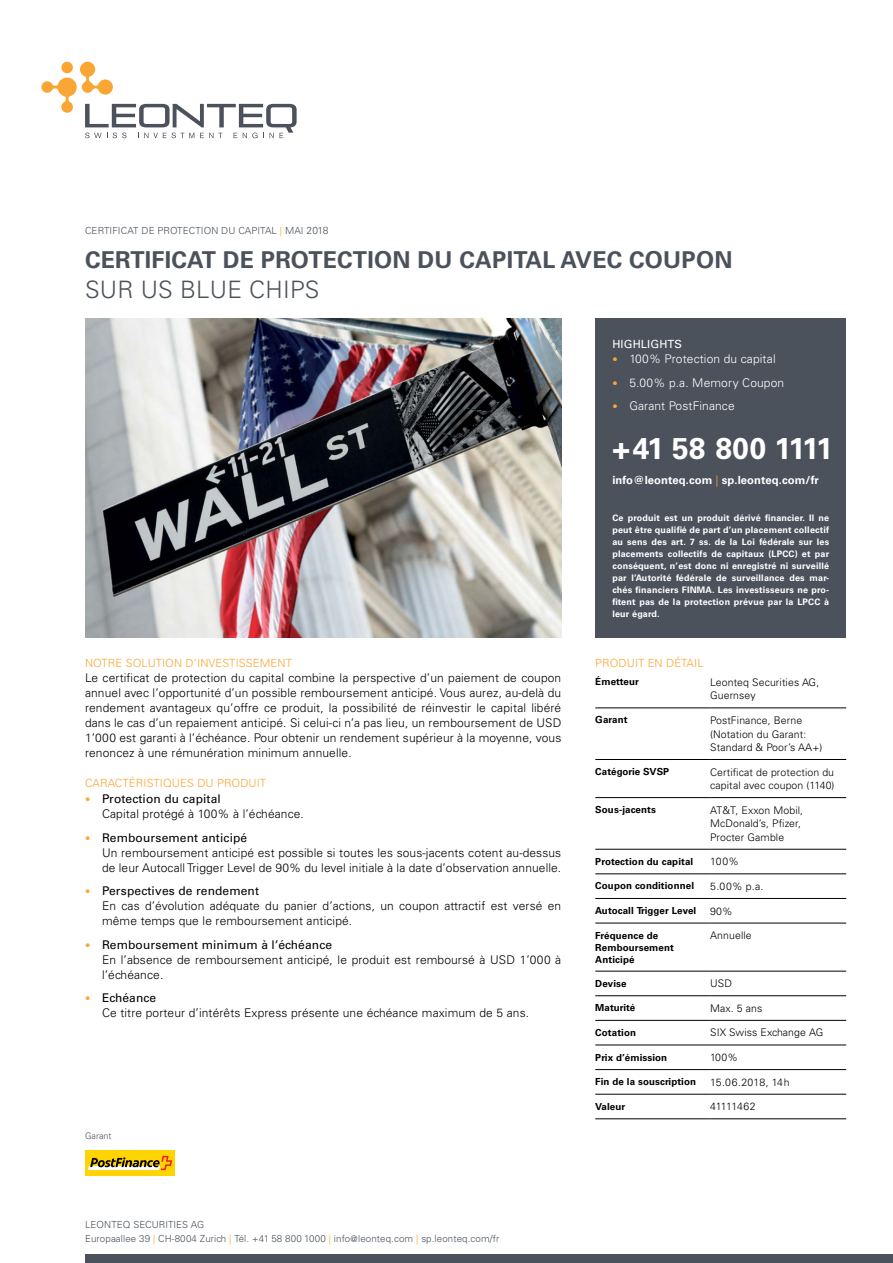
<style>
.page{position:relative;width:893px;height:1263px;background:#fff}
.page>*{position:absolute;margin:0;border:0;box-sizing:border-box;transform-origin:0 0}
.t1{font:700 30px "Univers LT Std";letter-spacing:-.075em;color:#fff}
.t2{font:300 24px "Univers LT Std";letter-spacing:.01em;color:#4b525c}
.t3{font:700 23.25px "Univers LT Std";letter-spacing:.01em;color:#4b525c}
.t4{font:300 12px/15px "Univers LT Std";letter-spacing:.01em;color:#000}
.t5{font:300 12px "Univers LT Std";letter-spacing:.01em;color:#fff}
.t6{font:300 11.25px "Univers LT Std";letter-spacing:.01em;color:#faa634}
.t7{font:700 11.25px "Univers LT Std";letter-spacing:.01em;color:#fff}
.t8{font:11.25px "Univers LT Std";letter-spacing:.01em;color:#fff}
.t9{font:300 10.5px/13.5px "Univers LT Std";letter-spacing:.01em;color:#000}
.t10{font:300 10.5px "Univers LT Std";letter-spacing:-.025em;color:#000}
.t11{font:700 9.75px/12px "Univers LT Std";letter-spacing:.01em;color:#000}
.t12{font:300 9.75px/13.5px "Univers LT Std";letter-spacing:.01em;color:#4b525c}
.t13{font:700 9px/12px "Univers LT Std";letter-spacing:.02em;color:#fff;text-align:justify}
.t14{font:300 9px "Univers LT Std";color:#4b525c}
.s1{color:#faa634}
.s2{font-size:10.2px}
.s3{font-size:10.5px;color:#faa634}
.s4{font-weight:300;color:#faa634}
.s5{font-weight:400}
.s6{font-size:9px}
</style>
<div class="page">
<svg style="left:41px;top:62px;width:256px;height:76px"></svg>
<div style="left:85px;top:1254px;width:808px;height:9px;background:#4b525c"></div>
<hr style="left:595px;top:1094px;width:115px;height:1px;background:#000">
<hr style="left:710px;top:1094px;width:136px;height:1px;background:#000">
<hr style="left:595px;top:1118px;width:115px;height:1px;background:#000">
<hr style="left:710px;top:1118px;width:136px;height:1px;background:#000">
<hr style="left:595px;top:708px;width:115px;height:1px;background:#000">
<hr style="left:710px;top:708px;width:136px;height:1px;background:#000">
<hr style="left:595px;top:759px;width:115px;height:1px;background:#000">
<hr style="left:710px;top:759px;width:136px;height:1px;background:#000">
<hr style="left:595px;top:797px;width:115px;height:1px;background:#000">
<hr style="left:710px;top:797px;width:136px;height:1px;background:#000">
<hr style="left:595px;top:849px;width:115px;height:1px;background:#000">
<hr style="left:710px;top:849px;width:136px;height:1px;background:#000">
<hr style="left:595px;top:873px;width:115px;height:1px;background:#000">
<hr style="left:710px;top:873px;width:136px;height:1px;background:#000">
<hr style="left:595px;top:898px;width:115px;height:1px;background:#000">
<hr style="left:710px;top:898px;width:136px;height:1px;background:#000">
<hr style="left:595px;top:923px;width:115px;height:1px;background:#000">
<hr style="left:710px;top:923px;width:136px;height:1px;background:#000">
<hr style="left:595px;top:971px;width:115px;height:1px;background:#000">
<hr style="left:710px;top:971px;width:136px;height:1px;background:#000">
<hr style="left:595px;top:995px;width:115px;height:1px;background:#000">
<hr style="left:710px;top:995px;width:136px;height:1px;background:#000">
<hr style="left:595px;top:1020px;width:115px;height:1px;background:#000">
<hr style="left:710px;top:1020px;width:136px;height:1px;background:#000">
<hr style="left:595px;top:1045px;width:115px;height:1px;background:#000">
<hr style="left:710px;top:1045px;width:136px;height:1px;background:#000">
<hr style="left:595px;top:1069px;width:115px;height:1px;background:#000">
<hr style="left:710px;top:1069px;width:136px;height:1px;background:#000">
<div style="left:595px;top:318px;width:251px;height:320px;background:#4b525c"></div>
<img style="left:85px;top:319px;width:476px;height:319px">
<div style="left:85px;top:1150px;width:89px;height:26px;background:#ffd400"></div>
<svg style="left:88px;top:1156px;width:84px;height:14px"></svg>
<p class="t12" style="left:85px;top:224px;width:245px">CERTIFICAT DE PROTECTION DU CAPITAL <span class="s1">|</span> MAI <span class="s2">2018</span></p>
<h3 class="t3" style="left:85px;top:246px;width:649px">CERTIFICAT DE PROTECTION DU CAPITAL AVEC COUPON</h3>
<h2 class="t2" style="left:85px;top:275px;width:236px">SUR US BLUE CHIPS</h2>
<p class="t8" style="left:612px;top:338px;width:71px">HIGHLIGHTS</p>
<p class="t5" style="left:612px;top:352px;width:165px"><span class="s3">•</span> 100% Protection du capital</p>
<p class="t5" style="left:612px;top:375px;width:173px"><span class="s3">•</span> 5.00% p.a. Memory Coupon</p>
<p class="t5" style="left:612px;top:399px;width:124px"><span class="s3">•</span> Garant PostFinance</p>
<h1 class="t1" style="left:612px;top:431px;width:222px">+41 58 800 1111</h1>
<p class="t7" style="left:612px;top:473px;width:208px">info@leonteq.com <span class="s4">|</span> sp.leonteq.com/fr</p>
<p class="t6" style="left:85px;top:656px;width:209px">NOTRE SOLUTION D’INVESTISSEMENT</p>
<p class="t4" style="left:85px;top:670px;width:478px;text-align:justify">Le certificat de protection du capital combine la perspective d’un paiement de coupon annuel avec l’opportunité d’un possible remboursement anticipé. Vous aurez, au-delà du rendement avantageux qu’offre ce produit, la possibilité de réinvestir le capital libéré dans le cas d’un repaiement anticipé. Si celui-ci n’a pas lieu, un remboursement de USD 1’000 est garanti à l’échéance. Pour obtenir un rendement supérieur à la moyenne, vous renoncez à une rémunération minimum annuelle.</p>
<p class="t6" style="left:85px;top:776px;width:183px">CARACTÉRISTIQUES DU PRODUIT</p>
<p class="t4" style="left:102px;top:791px;width:203px;text-indent:-17px"><span class="s3">•</span> <span class="s5">Protection du capital<br></span>Capital protégé à 100% à l’échéance.</p>
<p class="t4" style="left:102px;top:830px;width:461px;text-indent:-17px"><span class="s3">•</span> <span class="s5">Remboursement anticipé<br></span>Un remboursement anticipé est possible si toutes les sous-jacents cotent au-dessus de leur Autocall Trigger Level de 90% du level initiale à la date d’observation annuelle.</p>
<p class="t4" style="left:102px;top:883px;width:461px;text-indent:-17px"><span class="s3">•</span> <span class="s5">Perspectives de rendement<br></span>En cas d’évolution adéquate du panier d’actions, un coupon attractif est versé en même temps que le remboursement anticipé.</p>
<p class="t4" style="left:102px;top:937px;width:461px;text-indent:-17px"><span class="s3">•</span> <span class="s5">Remboursement minimum à l’échéance<br></span>En l’absence de remboursement anticipé, le produit est remboursé à USD 1’000 à l’échéance.</p>
<p class="t4" style="left:102px;top:990px;width:429px;text-indent:-17px"><span class="s3">•</span> <span class="s5">Echéance<br></span>Ce titre porteur d’intérêts Express présente une échéance maximum de 5 ans.</p>
<p class="t14" style="left:85px;top:1131px;width:28px">Garant</p>
<p class="t12" style="left:85px;top:1218px;width:416px">LEONTEQ SECURITIES AG<br>Europaallee 39 <span class="s1">|</span> CH-8004 Zurich <span class="s1">|</span> Tél. +41 58 800 1000 <span class="s1">|</span> info<span class="s6">@</span>leonteq.com <span class="s1">|</span> sp.leonteq.com/fr</p>
<p class="t13" style="left:612px;top:511px;width:218px">Ce produit est un produit dérivé financier. Il ne peut être qualifié de part d’un placement collectif au sens des art. 7 ss. de la Loi fédérale sur les placements collectifs de capitaux (LPCC) et par conséquent, n’est donc ni enregistré ni surveillé par l’Autorité fédérale de surveillance des mar&shy;chés financiers FINMA. Les investisseurs ne pro&shy;fitent pas de la protection prévue par la LPCC à leur égard.</p>
<p class="t6" style="left:595px;top:656px;width:110px">PRODUIT EN DÉTAIL</p>
<p class="t11" style="left:595px;top:676px;width:45px">Émetteur</p>
<p class="t9" style="left:710px;top:675px;width:111px">Leonteq Securities AG,<br>Guernsey</p>
<p class="t11" style="left:595px;top:714px;width:34px">Garant</p>
<p class="t9" style="left:710px;top:713px;width:114px">PostFinance, Berne (Notation du Garant:<br>Standard &amp; Poor’s AA+)</p>
<p class="t11" style="left:595px;top:766px;width:75px">Catégorie SVSP</p>
<p class="t9" style="left:710px;top:765px;width:126px">Certificat de protection du capital avec coupon (1140)</p>
<p class="t11" style="left:595px;top:804px;width:62px">Sous-jacents</p>
<p class="t9" style="left:710px;top:803px;width:95px">AT&amp;T, Exxon Mobil,<br>McDonald’s, Pfizer,<br>Procter Gamble</p>
<p class="t11" style="left:595px;top:856px;width:99px">Protection du capital</p>
<p class="t9" style="left:710px;top:855px;width:30px">100%</p>
<p class="t11" style="left:595px;top:880px;width:100px">Coupon conditionnel</p>
<p class="t9" style="left:710px;top:879px;width:55px">5.00% p.a.</p>
<p class="t11" style="left:595px;top:905px;width:102px">Autocall Trigger Level</p>
<p class="t9" style="left:710px;top:904px;width:24px">90%</p>
<p class="t11" style="left:595px;top:929px;width:80px">Fréquence de<br>Remboursement<br>Anticipé</p>
<p class="t9" style="left:710px;top:929px;width:43px">Annuelle</p>
<p class="t11" style="left:595px;top:978px;width:33px">Devise</p>
<p class="t9" style="left:710px;top:977px;width:23px">USD</p>
<p class="t11" style="left:595px;top:1002px;width:42px">Maturité</p>
<p class="t9" style="left:710px;top:1001px;width:54px">Max. 5 ans</p>
<p class="t11" style="left:595px;top:1027px;width:42px">Cotation</p>
<p class="t9" style="left:710px;top:1026px;width:115px">SIX Swiss Exchange AG</p>
<p class="t11" style="left:595px;top:1051px;width:73px">Prix d’émission</p>
<p class="t9" style="left:710px;top:1050px;width:29px">100%</p>
<p class="t11" style="left:595px;top:1076px;width:102px">Fin de la souscription</p>
<p class="t9" style="left:710px;top:1075px;width:81px">15.06.2018, 14h</p>
<p class="t11" style="left:595px;top:1101px;width:31px">Valeur</p>
<p class="t10" style="left:710px;top:1100px;width:47px">41111462</p>
</div>
